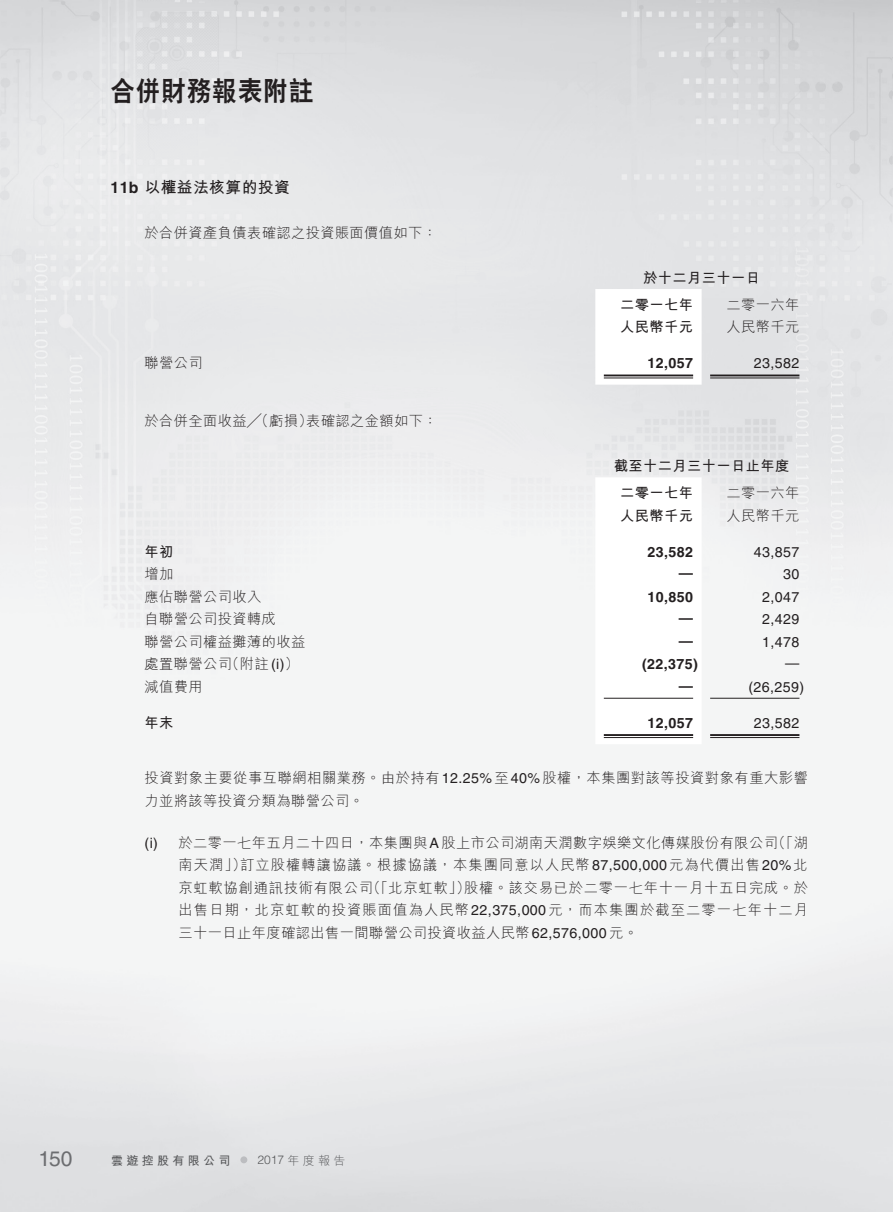
<style>
.page{position:relative;width:893px;height:1212px;background:#fff}
.page>*{position:absolute;margin:0;border:0;box-sizing:border-box;transform-origin:0 0}
.t1{font:27px "C Hei 2 HK Xbold E Ten B5 H";letter-spacing:.05em;color:#231f20;scale:.9 1}
.t2{font:21px "Helvetica LT Std";color:#6c6d70}
.t3{font:15.75px "M Hei HK Bold E Ten B5 H";letter-spacing:.03em;color:#231f20}
.t4{font:14.25px/22.5px "M Hei HK Light E Ten B5 H";letter-spacing:.03em;color:#231f20}
.t5{font:14.25px/27px "M Hei HK Bold E Ten B5 H";letter-spacing:.03em;color:#231f20}
.t6{font:14.25px "Helvetica LT Std";letter-spacing:.03em;color:#231f20}
.t7{font:700 14.25px "Helvetica LT Std";letter-spacing:.03em;color:#231f20}
.t8{font:12px "M Hei HK Bold E Ten B5 H";letter-spacing:.28em;color:#57585a}
.t9{font:300 12px "Helvetica LT Std";color:#57585a}
.s1{font-family:"Helvetica LT Std";font-weight:700}
.s2{font-family:"Helvetica LT Std"}
.s3{font-family:"M Hei HK Light E Ten B5 H";font-weight:400}
</style>
<div class="page">
<div style="left:240px;top:1156px;width:7px;height:7px;background:#bcbdc0;border-radius:50%"></div>
<svg style="left:595px;top:289px;width:107px;height:96px"></svg>
<hr style="left:604px;top:375px;width:89px;height:1px;background:#231f20">
<hr style="left:604px;top:378px;width:89px;height:1px;background:#231f20">
<hr style="left:710px;top:375px;width:89px;height:1px;background:#231f20">
<hr style="left:710px;top:378px;width:89px;height:1px;background:#231f20">
<svg style="left:595px;top:477px;width:107px;height:267px"></svg>
<hr style="left:604px;top:698px;width:89px;height:1px;background:#231f20">
<hr style="left:710px;top:698px;width:89px;height:1px;background:#231f20">
<hr style="left:604px;top:734px;width:89px;height:2px;background:#231f20">
<hr style="left:604px;top:737px;width:89px;height:1px;background:#231f20">
<hr style="left:710px;top:734px;width:89px;height:2px;background:#231f20">
<hr style="left:710px;top:737px;width:89px;height:1px;background:#231f20">
<h1 class="t1" style="left:110px;top:80px;width:227px">合併財務報表附註</h1>
<p class="t3" style="left:110px;top:181px;width:181px"><span class="s1">11b</span> 以權益法核算的投資</p>
<p class="t4" style="left:145px;top:223px;width:294px">於合併資產負債表確認之投資賬面價值如下：</p>
<p class="t5" style="left:620px;top:266px;width:141px;text-indent:23px">於十二月三十一日二零一七年</p>
<p class="t4" style="left:726px;top:295px;width:74px">二零一六年</p>
<p class="t5" style="left:620px;top:315px;width:74px">人民幣千元</p>
<p class="t4" style="left:726px;top:318px;width:74px">人民幣千元</p>
<p class="t4" style="left:145px;top:354px;width:60px">聯營公司</p>
<p class="t7" style="left:647px;top:355px;width:47px">12,057</p>
<p class="t6" style="left:754px;top:358px;width:47px">23,582</p>
<p class="t4" style="left:145px;top:411px;width:294px">於合併全面收益╱（虧損）表確認之金額如下：</p>
<p class="t5" style="left:620px;top:454px;width:171px;text-indent:-6px">截至十二月三十一日止年度二零一七年</p>
<p class="t4" style="left:726px;top:483px;width:74px">二零一六年</p>
<p class="t5" style="left:620px;top:504px;width:74px">人民幣千元</p>
<p class="t4" style="left:726px;top:506px;width:74px">人民幣千元</p>
<p class="t5" style="left:145px;top:540px;width:30px">年初</p>
<p class="t7" style="left:647px;top:543px;width:47px">23,582</p>
<p class="t6" style="left:754px;top:546px;width:47px">43,857</p>
<p class="t4" style="left:145px;top:564px;width:30px">增加</p>
<p class="t7" style="left:679px;top:565px;width:16px">—</p>
<p class="t6" style="left:783px;top:569px;width:18px">30</p>
<p class="t4" style="left:145px;top:587px;width:118px">應佔聯營公司收入</p>
<p class="t7" style="left:647px;top:588px;width:47px">10,850</p>
<p class="t6" style="left:762px;top:591px;width:39px">2,047</p>
<p class="t4" style="left:145px;top:609px;width:133px">自聯營公司投資轉成</p>
<p class="t7" style="left:679px;top:610px;width:16px">—</p>
<p class="t6" style="left:762px;top:614px;width:39px">2,429</p>
<p class="t4" style="left:145px;top:632px;width:162px">聯營公司權益攤薄的收益</p>
<p class="t7" style="left:679px;top:633px;width:16px">—</p>
<p class="t6" style="left:762px;top:636px;width:39px">1,478</p>
<p class="t4" style="left:145px;top:654px;width:156px">處置聯營公司（附註<span class="s2">(i)</span>）</p>
<p class="t7" style="left:642px;top:656px;width:57px">(22,375)</p>
<p class="t6" style="left:785px;top:658px;width:16px">—</p>
<p class="t4" style="left:145px;top:677px;width:60px">減值費用</p>
<p class="t7" style="left:679px;top:678px;width:16px">—</p>
<p class="t6" style="left:748px;top:681px;width:57px">(26,259)</p>
<p class="t5" style="left:145px;top:711px;width:30px">年末</p>
<p class="t7" style="left:647px;top:715px;width:47px">12,057</p>
<p class="t6" style="left:754px;top:718px;width:47px">23,582</p>
<p class="t4" style="left:145px;top:768px;width:665px">投資對象主要從事互聯網相關業務。由於持有<span class="s2">12.25%</span>至<span class="s2">40%</span>股權，本集團對該等投資對象有重大影響力並將該等投資分類為聯營公司。</p>
<p class="t4" style="left:179px;top:833px;width:631px;text-align:justify;text-indent:-34px"><span class="s2">(i)</span> 於二零一七年五月二十四日，本集團與<span class="s2">A</span>股上市公司湖南天潤數字娛樂文化傳媒股份有限公司（「湖南天潤」）訂立股權轉讓協議。根據協議，本集團同意以人民幣<span class="s2">87,500,000</span>元為代價出售<span class="s2">20%</span>北京虹軟協創通訊技術有限公司（「北京虹軟」）股權。該交易已於二零一七年十一月十五日完成。於出售日期，北京虹軟的投資賬面值為人民幣<span class="s2">22,375,000</span>元，而本集團於截至二零一七年十二月三十一日止年度確認出售一間聯營公司投資收益人民幣<span class="s2">62,576,000</span>元。</p>
<h2 class="t2" style="left:38px;top:1151px;width:36px">150</h2>
<p class="t8" style="left:111px;top:1156px;width:121px">雲 遊控股有限公司</p>
<p class="t9" style="left:257px;top:1153px;width:90px">2017<span class="s3">年度報告</span></p>
</div>
